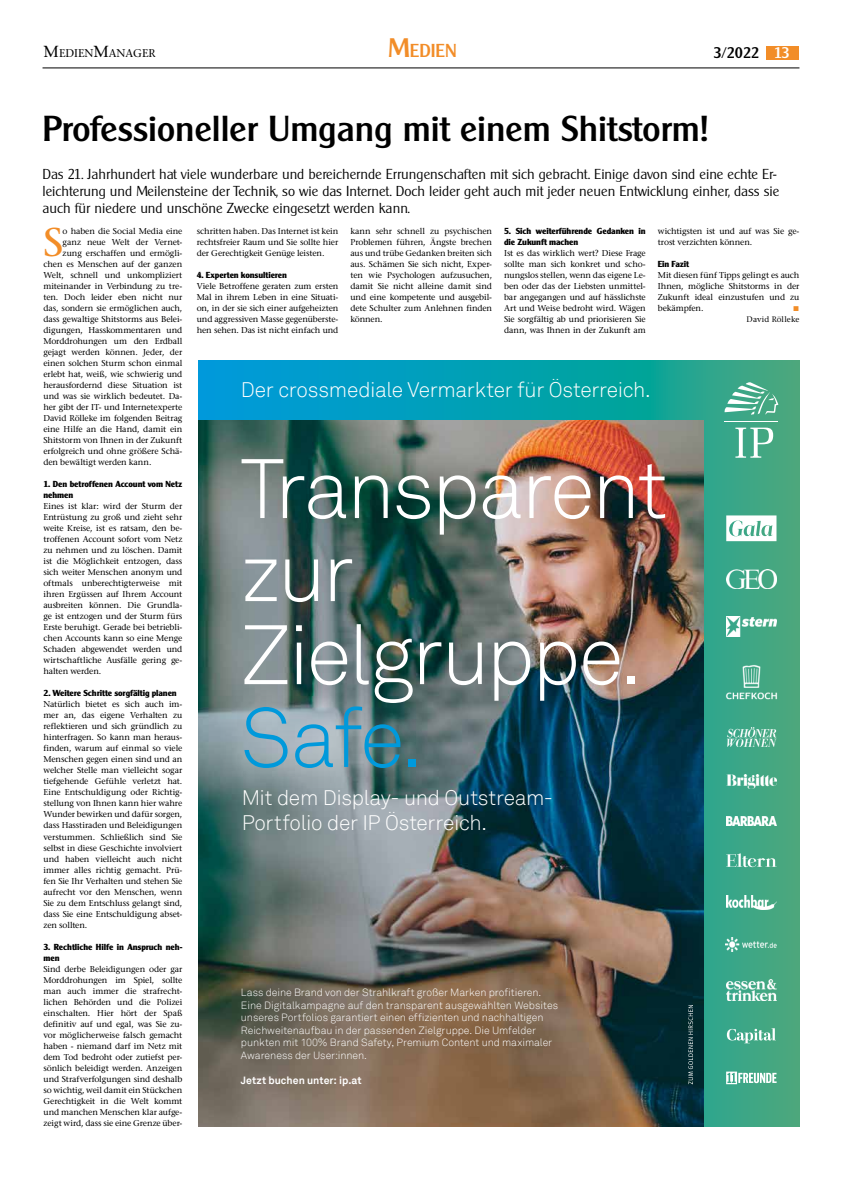
<style>
.page{position:relative;width:842px;height:1180px;background:#fff}
.page>*{position:absolute;margin:0;border:0;box-sizing:border-box;transform-origin:0 0}
.t1{font:300 83px/83px "Akkurat";letter-spacing:-.035em;color:#fff}
.t2{font:300 83px "Akkurat";color:#0099db}
.t3{font:39.9px "Stone Serif";color:#f28d28}
.t4{font:500 35px "Cleargothic";color:#000}
.t5{font:300 21px/25.2px "Akkurat";letter-spacing:-.015em;color:#fff}
.t6{font:500 18.2px "Cleargothic";color:#f28d28}
.t7{font:500 15px "Cleargothic";color:#000}
.t8{font:300 14px/16.8px "Cleargothic";color:#000}
.t9{font:11.2px "Stone Serif";color:#000}
.t10{font:300 10.5px/12.6px "Akkurat";letter-spacing:-.005em;color:#fff}
.t11{font:700 10.5px "Akkurat";color:#fff}
.t12{font:8.5px/11px "Stone Serif";letter-spacing:-.01em;color:#000;text-align:justify}
.t13{font:700 8.5px/11px "Cleargothic";letter-spacing:-.01em;color:#000}
.t14{font:8px "Stone Serif";letter-spacing:.005em;color:#000}
.t15{font:7px "Zapf Dingbats ITC";color:#f28d28}
.s1{font-size:16px}
.s2{font-size:26px}
.s3{color:#fff}
</style>
<div class="page">
<hr style="left:43px;top:68px;width:756px;height:1px;background:#000">
<div style="left:766px;top:46px;width:32px;height:14px;background:#f28d28"></div>
<svg style="left:198px;top:361px;width:601px;height:765px;background:#2aa395"></svg>
<img style="left:198px;top:421px;width:505px;height:705px">
<div style="left:218px;top:678px;width:225px;height:118px;background:#fff;opacity:.9"></div>
<svg style="left:688px;top:1004px;width:5px;height:80px"></svg>
<svg style="left:735px;top:427px;width:38px;height:30px"></svg>
<svg style="left:724px;top:382px;width:54px;height:32px"></svg>
<hr style="left:724px;top:421px;width:54px;height:1px;background:#fff">
<svg style="left:726px;top:1071px;width:51px;height:12px"></svg>
<img style="left:726px;top:816px;width:51px;height:9px">
<img style="left:726px;top:774px;width:51px;height:14px">
<img style="left:718px;top:664px;width:66px;height:35px">
<svg style="left:726px;top:853px;width:51px;height:14px"></svg>
<img style="left:726px;top:979px;width:51px;height:20px">
<svg style="left:726px;top:515px;width:50px;height:26px"></svg>
<img style="left:726px;top:569px;width:51px;height:20px">
<img style="left:726px;top:895px;width:51px;height:14px">
<img style="left:726px;top:727px;width:51px;height:19px">
<img style="left:726px;top:617px;width:51px;height:19px">
<svg style="left:727px;top:1028px;width:49px;height:15px"></svg>
<img style="left:726px;top:937px;width:50px;height:14px">
<h3 class="t9" style="left:44px;top:46px;width:113px"><span class="s1">M</span>EDIEN<span class="s1">M</span>ANAGER</h3>
<h3 class="t6" style="left:388px;top:39px;width:70px"><span class="s2">M</span>EDIEN</h3>
<h3 class="t7" style="left:713px;top:44px;width:78px">3/2022 <span class="s3">13</span></h3>
<h3 class="t4" style="left:43px;top:107px;width:667px">Professioneller Umgang mit einem Shitstorm!</h3>
<p class="t8" style="left:43px;top:166px;width:738px">Das 21. Jahrhundert hat viele wunderbare und bereichernde Errungenschaften mit sich gebracht. Einige davon sind eine echte Er&shy;leichterung und Meilensteine der Technik, so wie das Internet. Doch leider geht auch mit jeder neuen Entwicklung einher, dass sie auch für niedere und unschöne Zwecke eingesetzt werden kann.</p>
<p class="t12" style="left:197px;top:225px;width:143px">schritten haben. Das Internet ist kein rechtsfreier Raum und Sie sollte hier der Gerechtigkeit Genüge leisten.</p>
<p class="t13" style="left:197px;top:269px;width:92px">4. Experten konsultieren</p>
<p class="t12" style="left:197px;top:280px;width:143px">Viele Betroffene geraten zum ersten Mal in ihrem Leben in eine Situati&shy;on, in der sie sich einer aufgeheizten und aggressiven Masse gegenüberste&shy;hen sehen. Das ist nicht einfach und</p>
<h2 class="t3" style="left:43px;top:218px;width:21px">S</h2>
<p class="t12" style="left:63px;top:225px;width:121px">o haben die Social Media eine</p>
<p class="t12" style="left:658px;top:225px;width:143px">wichtigsten ist und auf was Sie ge&shy;trost verzichten können.</p>
<p class="t13" style="left:658px;top:258px;width:33px">Ein Fazit</p>
<p class="t12" style="left:658px;top:269px;width:143px">Mit diesen fünf Tipps gelingt es auch Ihnen, mögliche Shitstorms in der Zukunft ideal einzustufen und zu bekämpfen.</p>
<p class="t12" style="left:350px;top:225px;width:143px">kann sehr schnell zu psychischen Problemen führen, Ängste brechen aus und trübe Gedanken breiten sich aus. Schämen Sie sich nicht, Exper&shy;ten wie Psychologen aufzusuchen, damit Sie nicht alleine damit sind und eine kompetente und ausgebil&shy;dete Schulter zum Anlehnen finden können.</p>
<p class="t13" style="left:504px;top:225px;width:143px">5. Sich weiterführende Gedanken in die Zukunft machen</p>
<p class="t12" style="left:63px;top:236px;width:121px">ganz neue Welt der Vernet-</p>
<p class="t12" style="left:63px;top:247px;width:121px">zung erschaffen und ermögli-</p>
<p class="t12" style="left:43px;top:258px;width:140px">chen es Menschen auf der ganzen</p>
<p class="t12" style="left:43px;top:269px;width:140px">Welt, schnell und unkompliziert</p>
<p class="t12" style="left:43px;top:280px;width:140px">miteinander in Verbindung zu tre-</p>
<p class="t12" style="left:43px;top:291px;width:140px">ten. Doch leider eben nicht nur</p>
<p class="t12" style="left:43px;top:302px;width:140px">das, sondern sie ermöglichen auch,</p>
<p class="t12" style="left:43px;top:313px;width:140px">dass gewaltige Shitstorms aus Belei-</p>
<p class="t12" style="left:43px;top:324px;width:140px">digungen, Hasskommentaren und</p>
<p class="t12" style="left:43px;top:335px;width:140px">Morddrohungen um den Erdball</p>
<p class="t12" style="left:43px;top:346px;width:140px">gejagt werden können. Jeder, der</p>
<p class="t12" style="left:43px;top:357px;width:140px">einen solchen Sturm schon einmal</p>
<p class="t12" style="left:43px;top:368px;width:140px">erlebt hat, weiß, wie schwierig und</p>
<p class="t12" style="left:43px;top:379px;width:140px">herausfordernd diese Situation ist</p>
<p class="t12" style="left:43px;top:390px;width:140px">und was sie wirklich bedeutet. Da-</p>
<p class="t12" style="left:43px;top:401px;width:140px">her gibt der IT- und Internetexperte</p>
<p class="t12" style="left:43px;top:412px;width:140px">David Rölleke im folgenden Beitrag</p>
<p class="t12" style="left:43px;top:423px;width:140px">eine Hilfe an die Hand, damit ein</p>
<p class="t12" style="left:43px;top:434px;width:140px">Shitstorm von Ihnen in der Zukunft</p>
<p class="t12" style="left:43px;top:445px;width:140px">erfolgreich und ohne größere Schä-</p>
<p class="t12" style="left:43px;top:456px;width:109px">den bewältigt werden kann.</p>
<p class="t13" style="left:43px;top:478px;width:140px">1. Den betroffenen Account vom Netz nehmen</p>
<p class="t12" style="left:43px;top:500px;width:140px">Eines ist klar: wird der Sturm der Entrüstung zu groß und zieht sehr weite Kreise, ist es ratsam, den be&shy;troffenen Account sofort vom Netz zu nehmen und zu löschen. Damit ist die Möglichkeit entzogen, dass sich weiter Menschen anonym und oftmals unberechtigterweise mit ihren Ergüssen auf Ihrem Account ausbreiten können. Die Grundla&shy;ge ist entzogen und der Sturm fürs Erste beruhigt. Gerade bei betriebli&shy;chen Accounts kann so eine Menge Schaden abgewendet werden und wirtschaftliche Ausfälle gering ge&shy;halten werden.</p>
<p class="t13" style="left:43px;top:687px;width:135px">2. Weitere Schritte sorgfältig planen</p>
<p class="t12" style="left:43px;top:698px;width:140px">Natürlich bietet es sich auch im&shy;mer an, das eigene Verhalten zu reflektieren und sich gründlich zu hinterfragen. So kann man heraus&shy;finden, warum auf einmal so viele Menschen gegen einen sind und an welcher Stelle man vielleicht sogar tiefgehende Gefühle verletzt hat.<br>Eine Entschuldigung oder Richtig&shy;stellung von Ihnen kann hier wahre Wunder bewirken und dafür sorgen, dass Hasstiraden und Beleidigungen verstummen. Schließlich sind Sie selbst in diese Geschichte involviert und haben vielleicht auch nicht immer alles richtig gemacht. Prü&shy;fen Sie Ihr Verhalten und stehen Sie aufrecht vor den Menschen, wenn Sie zu dem Entschluss gelangt sind, dass Sie eine Entschuldigung abset&shy;zen sollten.</p>
<p class="t13" style="left:43px;top:940px;width:140px">3. Rechtliche Hilfe in Anspruch neh&shy;men</p>
<p class="t12" style="left:43px;top:962px;width:140px">Sind derbe Beleidigungen oder gar Morddrohungen im Spiel, sollte man auch immer die strafrecht&shy;lichen Behörden und die Polizei einschalten. Hier hört der Spaß definitiv auf und egal, was Sie zu&shy;vor möglicherweise falsch gemacht haben - niemand darf im Netz mit dem Tod bedroht oder zutiefst per&shy;sönlich beleidigt werden. Anzeigen und Strafverfolgungen sind deshalb so wichtig, weil damit ein Stückchen Gerechtigkeit in die Welt kommt und manchen Menschen klar aufge&shy;zeigt wird, dass sie eine Grenze über-</p>
<p class="t12" style="left:504px;top:247px;width:143px">Ist es das wirklich wert? Diese Frage sollte man sich konkret und scho&shy;nungslos stellen, wenn das eigene Le&shy;ben oder das der Liebsten unmittel&shy;bar angegangen und auf hässlichste Art und Weise bedroht wird. Wägen Sie sorgfältig ab und priorisieren Sie dann, was Ihnen in der Zukunft am</p>
<p class="t15" style="left:793px;top:305px;width:7px">■</p>
<p class="t14" style="left:747px;top:314px;width:54px">David Rölleke</p>
<h3 class="t5" style="left:241px;top:378px;width:411px">Der crossmediale Vermarkter für Österreich.</h3>
<h1 class="t1" style="left:240px;top:449px;width:429px">Transparent zur<br>Zielgruppe.</h1>
<h1 class="t2" style="left:240px;top:689px;width:185px">Safe.</h1>
<h3 class="t5" style="left:242px;top:785px;width:313px">Mit dem Display- und Outstream-<br>Portfolio der IP Österreich.</h3>
<p class="t10" style="left:241px;top:986px;width:319px">Lass deine Brand von der Strahlkraft großer Marken profitieren.<br>Eine Digitalkampagne auf den transparent ausgewählten Websites unseres Portfolios garantiert einen effizienten und nachhaltigen Reichweitenaufbau in der passenden Zielgruppe. Die Umfelder punkten mit 100% Brand Safety, Premium Content und maximaler Awareness der User:innen.</p>
<p class="t11" style="left:241px;top:1073px;width:122px">Jetzt buchen unter: ip.at</p>
</div>
